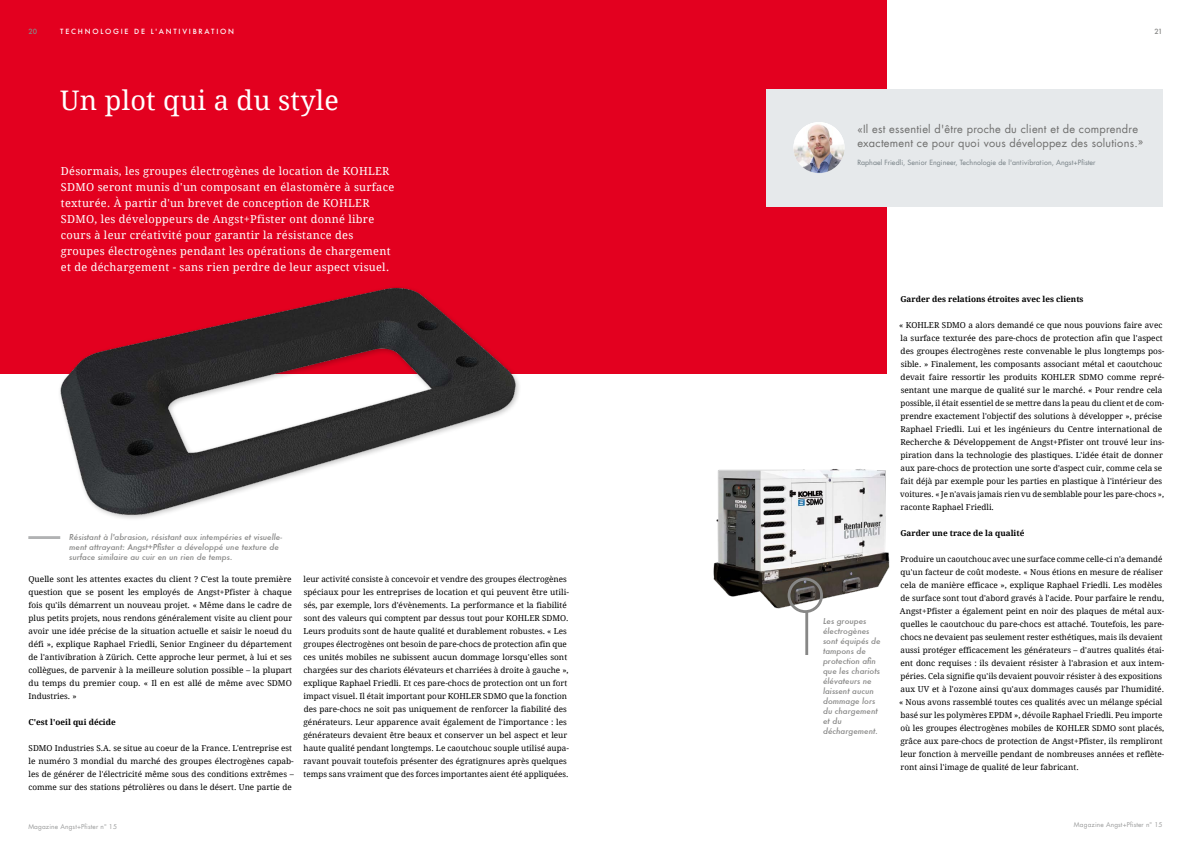
<style>
.page{position:relative;width:1191px;height:842px;background:#fff}
.page>*{position:absolute;margin:0;border:0;box-sizing:border-box;transform-origin:0 0}
.t1{font:27px "Droid Serif";letter-spacing:.01em;color:#fff}
.t2{font:11px/16px "Droid Serif";letter-spacing:.025em;color:#fff}
.t3{font:11px/14.5px "Futura Com";letter-spacing:.02em;color:#6f6f6e}
.t4{font:8.1px/13px "Droid Serif";color:#000}
.t5{font:700 8.1px "Droid Serif";color:#000}
.t6{font:italic 500 8px/10px "Futura";color:#878786}
.t7{font:7px "Futura Com";letter-spacing:.005em;color:#778186}
.t8{font:500 7px "Futura";letter-spacing:.25em;color:#fff}
.t9{font:500 7px "Futura";color:#878786}
.t10{font:6.5px "Futura Com";letter-spacing:.02em;color:#9c9d9d}
</style>
<div class="page">
<div style="left:0;top:0;width:886px;height:373px;background:#e3001f"></div>
<img style="left:16px;top:287px;width:513px;height:232px">
<img style="left:713px;top:469px;width:177px;height:146px">
<div style="left:787px;top:578px;width:36px;height:35px;border:3px solid #878786;border-radius:50%"></div>
<div style="left:765px;top:89px;width:397px;height:117px;background:#e6e9eb"></div>
<img style="left:793px;top:122px;width:51px;height:51px;border-radius:26px">
<hr style="left:28px;top:536px;width:32px;height:3px;background:#b1b2b3">
<hr style="left:805px;top:612px;width:3px;height:43px;background:#878786">
<p class="t8" style="left:60px;top:26px;width:175px">TECHNOLOGIE DE L'ANTIVIBRATION</p>
<p class="t9" style="left:28px;top:26px;width:10px">20</p>
<p class="t9" style="left:1154px;top:26px;width:10px">21</p>
<h1 class="t1" style="left:60px;top:85px;width:280px">Un plot qui a du style</h1>
<p class="t2" style="left:61px;top:163px;width:335px">Désormais, les groupes électrogènes de location de KOHLER SDMO seront munis d'un composant en élastomère à surface texturée. À partir d'un brevet de conception de KOHLER SDMO, les développeurs de Angst+Pfister ont donné libre cours à leur créativité pour garantir la résistance des groupes électrogènes pendant les opérations de chargement et de déchargement - sans rien perdre de leur aspect visuel.</p>
<p class="t6" style="left:69px;top:532px;width:214px">Résistant à l'abrasion, résistant aux intempéries et visuelle&shy;ment attrayant: Angst+Pfister a développé une texture de surface similaire au cuir en un rien de temps.</p>
<p class="t4" style="left:28px;top:572px;width:265px;text-align:justify">Quelle sont les attentes exactes du client ? C'est la toute première question que se posent les employés de Angst+Pfister à chaque fois qu'ils démarrent un nouveau projet. « Même dans le cadre de plus petits projets, nous rendons généralement visite au client pour avoir une idée précise de la situation actuelle et saisir le noeud du défi », explique Raphael Friedli, Senior Engineer du département de l'antivibration à Zürich. Cette approche leur permet, à lui et ses collègues, de parvenir à la meilleure solution possible – la plupart du temps du premier coup. « Il en est allé de même avec SDMO Industries. »</p>
<p class="t5" style="left:28px;top:717px;width:89px">C'est l'oeil qui décide</p>
<p class="t4" style="left:28px;top:741px;width:267px">SDMO Industries S.A. se situe au coeur de la France. L'entreprise est le numéro 3 mondial du marché des groupes électrogènes capab&shy;les de générer de l'électricité même sous des conditions extrêmes – comme sur des stations pétrolières ou dans le désert. Une partie de</p>
<p class="t4" style="left:303px;top:572px;width:267px">leur activité consiste à concevoir et vendre des groupes électrogènes spéciaux pour les entreprises de location et qui peuvent être utili&shy;sés, par exemple, lors d'évènements. La performance et la fiabilité sont des valeurs qui comptent par dessus tout pour KOHLER SDMO.<br>Leurs produits sont de haute qualité et durablement robustes. « Les groupes électrogènes ont besoin de pare-chocs de protection afin que ces unités mobiles ne subissent aucun dommage lorsqu'elles sont chargées sur des chariots élévateurs et charriées à droite à gauche », explique Raphael Friedli. Et ces pare-chocs de protection ont un fort impact visuel. Il était important pour KOHLER SDMO que la fonction des pare-chocs ne soit pas uniquement de renforcer la fiabilité des générateurs. Leur apparence avait également de l'importance : les générateurs devaient être beaux et conserver un bel aspect et leur haute qualité pendant longtemps. Le caoutchouc souple utilisé aupa&shy;ravant pouvait toutefois présenter des égratignures après quelques temps sans vraiment que des forces importantes aient été appliquées.</p>
<h2 class="t3" style="left:857px;top:122px;width:288px">«Il est essentiel d'être proche du client et de comprendre exactement ce pour quoi vous développez des solutions.»</h2>
<p class="t7" style="left:857px;top:158px;width:240px">Raphael Friedli, Senior Engineer, Technologie de l'antivibration, Angst+Pfister</p>
<p class="t6" style="left:823px;top:616px;width:59px">Les groupes électrogènes sont équipés de tampons de protection afin que les chariots élévateurs ne laissent aucun dommage lors du chargement et du déchargement.</p>
<p class="t5" style="left:900px;top:294px;width:185px">Garder des relations étroites avec les clients</p>
<p class="t4" style="left:899px;top:319px;width:267px">« KOHLER SDMO a alors demandé ce que nous pouvions faire avec la surface texturée des pare-chocs de protection afin que l'aspect des groupes électrogènes reste convenable le plus longtemps pos&shy;sible. » Finalement, les composants associant métal et caoutchouc devait faire ressortir les produits KOHLER SDMO comme repré&shy;sentant une marque de qualité sur le marché. « Pour rendre cela possible, il était essentiel de se mettre dans la peau du client et de com&shy;prendre exactement l'objectif des solutions à développer », précise Raphael Friedli. Lui et les ingénieurs du Centre international de Recherche &amp; Développement de Angst+Pfister ont trouvé leur ins&shy;piration dans la technologie des plastiques. L'idée était de donner aux pare-chocs de protection une sorte d'aspect cuir, comme cela se fait déjà par exemple pour les parties en plastique à l'intérieur des voitures. « Je n'avais jamais rien vu de semblable pour les pare-chocs », raconte Raphael Friedli.</p>
<p class="t5" style="left:900px;top:528px;width:125px">Garder une trace de la qualité</p>
<p class="t4" style="left:899px;top:553px;width:267px">Produire un caoutchouc avec une surface comme celle-ci n'a demandé qu'un facteur de coût modeste. « Nous étions en mesure de réaliser cela de manière efficace », explique Raphael Friedli. Les modèles de surface sont tout d'abord gravés à l'acide. Pour parfaire le rendu, Angst+Pfister a également peint en noir des plaques de métal aux&shy;quelles le caoutchouc du pare-chocs est attaché. Toutefois, les pare&shy;chocs ne devaient pas seulement rester esthétiques, mais ils devaient aussi protéger efficacement les générateurs – d'autres qualités étai&shy;ent donc requises : ils devaient résister à l'abrasion et aux intem&shy;péries. Cela signifie qu'ils devaient pouvoir résister à des expositions aux UV et à l'ozone ainsi qu'aux dommages causés par l'humidité. « Nous avons rassemblé toutes ces qualités avec un mélange spécial basé sur les polymères EPDM », dévoile Raphael Friedli. Peu importe où les groupes électrogènes mobiles de KOHLER SDMO sont placés, grâce aux pare-chocs de protection de Angst+Pfister, ils rempliront leur fonction à merveille pendant de nombreuses années et reflète&shy;ront ainsi l'image de qualité de leur fabricant.</p>
<p class="t10" style="left:28px;top:822px;width:90px">Magazine Angst+Pfister n° 15</p>
<p class="t10" style="left:1074px;top:820px;width:90px">Magazine Angst+Pfister n° 15</p>
</div>
